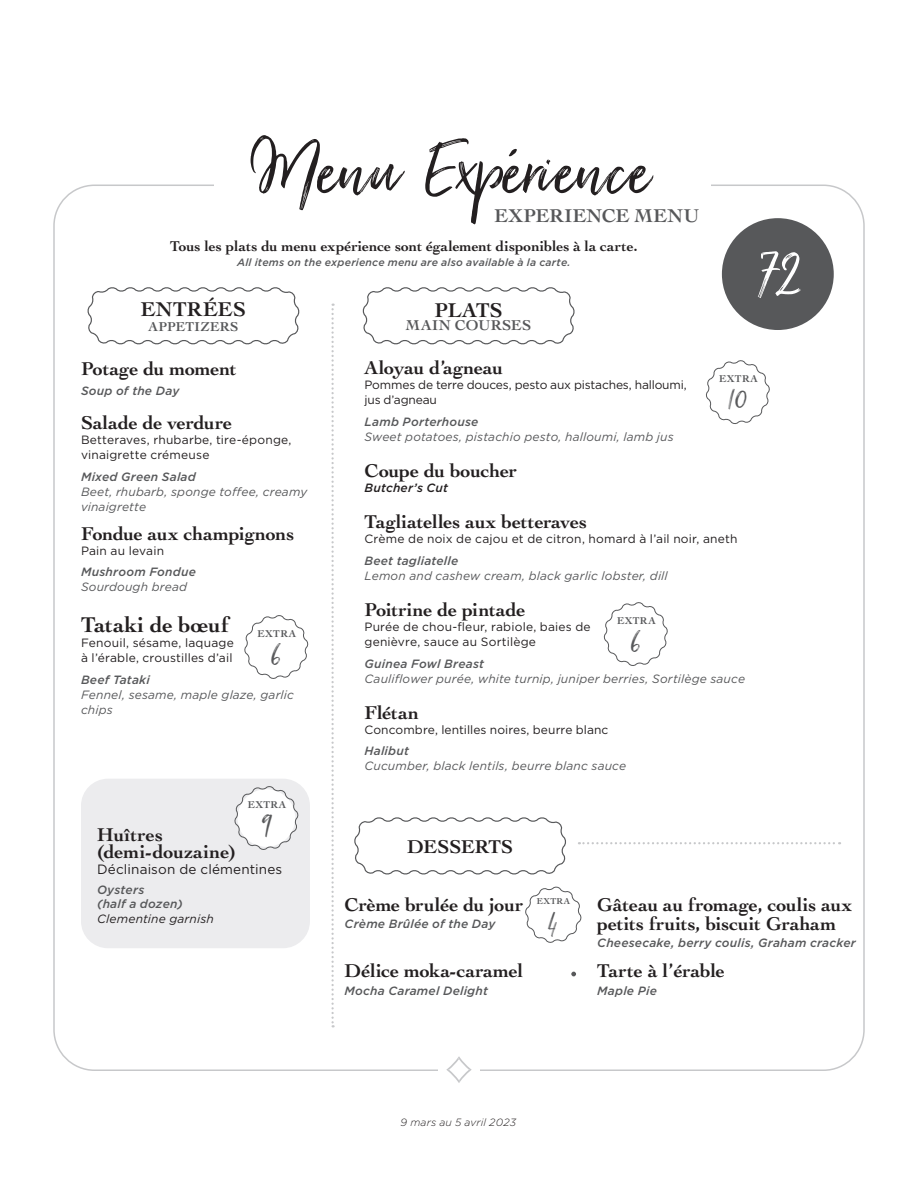
<style>
.page{position:relative;width:918px;height:1188px;background:#fff}
.page>*{position:absolute;margin:0;border:0;box-sizing:border-box;transform-origin:0 0}
.t1{font:91.5px "Just Lovely";color:#231f20}
.t2{font:85.8px "Just Lovely";color:#fff}
.t3{font:42.15px "Just Lovely";color:#57585a}
.t4{font:37.5px "Just Lovely";color:#57585a}
.t5{font:700 22.5px "Cochin";letter-spacing:.005em;color:#231f20}
.t6{font:700 21px "Cochin";letter-spacing:.01em;color:#231f20}
.t7{font:700 19.5px "Cochin";color:#231f20}
.t8{font:700 19.5px "Cochin";letter-spacing:.005em;color:#57585a}
.t9{font:700 15px "Cochin";color:#231f20}
.t10{font:700 15px "Cochin";letter-spacing:.03em;color:#57585a}
.t11{font:13.5px "Gotham";letter-spacing:.01em;color:#231f20}
.t12{font:700 13.5px "Cochin";letter-spacing:.025em;color:#57585a}
.t13{font:italic 12px/15px "Gotham";letter-spacing:.015em;color:#57585a}
.t14{font:12px/15px "Gotham";letter-spacing:.01em;color:#231f20}
.t15{font:italic 500 12px "Gotham";letter-spacing:.015em;color:#57585a}
.t16{font:12px/15px "Gotham";letter-spacing:-.015em;color:#231f20}
.t17{font:italic 12px "Gotham";letter-spacing:.01em;color:#231f20}
.t18{font:italic 500 12px "Gotham";letter-spacing:.015em;color:#231f20}
.t19{font:italic 500 10.5px "Gotham";letter-spacing:.02em;color:#57585a}
.t20{font:italic 300 10.5px "Gotham";letter-spacing:.015em;color:#231f20}
.t21{font:700 10.35px "Cochin";letter-spacing:.035em;color:#57585a}
.t22{font:700 9px "Cochin";letter-spacing:.04em;color:#57585a}
</style>
<div class="page">
<svg style="left:446px;top:1056px;width:26px;height:27px"></svg>
<div style="left:722px;top:218px;width:112px;height:112px;background:#57585a;border-radius:50%"></div>
<svg style="left:331px;top:304px;width:3px;height:723px"></svg>
<svg style="left:88px;top:287px;width:212px;height:58px"></svg>
<svg style="left:363px;top:287px;width:212px;height:58px"></svg>
<svg style="left:579px;top:842px;width:261px;height:2px"></svg>
<svg style="left:354px;top:817px;width:212px;height:58px"></svg>
<div style="left:81px;top:779px;width:229px;height:169px;background:#ececee;border-radius:27px"></div>
<svg style="left:706px;top:360px;width:64px;height:64px"></svg>
<svg style="left:604px;top:602px;width:64px;height:64px"></svg>
<svg style="left:234px;top:786px;width:64px;height:64px"></svg>
<svg style="left:244px;top:615px;width:64px;height:64px"></svg>
<svg style="left:571px;top:972px;width:5px;height:4px"></svg>
<svg style="left:525px;top:886px;width:57px;height:57px"></svg>
<p class="t1" style="left:251px;top:115px;width:400px">Menu Expérience</p>
<p class="t8" style="left:495px;top:204px;width:206px">EXPERIENCE MENU</p>
<p class="t9" style="left:170px;top:238px;width:469px">Tous les plats du menu expérience sont également disponibles à la carte.</p>
<p class="t19" style="left:237px;top:256px;width:335px">All items on the experience menu are also available à la carte.</p>
<p class="t6" style="left:141px;top:297px;width:107px">ENTRÉES</p>
<p class="t12" style="left:149px;top:318px;width:91px">APPETIZERS</p>
<p class="t6" style="left:435px;top:297px;width:70px">PLATS</p>
<p class="t10" style="left:406px;top:316px;width:127px">MAIN COURSES</p>
<p class="t2" style="left:756px;top:222px;width:45px">72</p>
<p class="t7" style="left:81px;top:357px;width:157px">Potage du moment</p>
<p class="t15" style="left:81px;top:383px;width:100px">Soup of the Day</p>
<p class="t7" style="left:81px;top:411px;width:153px">Salade de verdure</p>
<p class="t14" style="left:81px;top:432px;width:212px">Betteraves, rhubarbe, tire-éponge, vinaigrette crémeuse</p>
<p class="t15" style="left:81px;top:469px;width:116px">Mixed Green Salad</p>
<p class="t13" style="left:81px;top:484px;width:228px">Beet, rhubarb, sponge toffee, creamy vinaigrette</p>
<p class="t7" style="left:81px;top:522px;width:215px">Fondue aux champignons</p>
<p class="t14" style="left:81px;top:543px;width:85px">Pain au levain</p>
<p class="t15" style="left:81px;top:564px;width:116px">Mushroom Fondue</p>
<p class="t13" style="left:81px;top:579px;width:108px">Sourdough bread</p>
<p class="t5" style="left:81px;top:611px;width:150px">Tataki de bœuf</p>
<p class="t14" style="left:81px;top:635px;width:154px">Fenouil, sésame, laquage à l’érable, croustilles d’ail</p>
<p class="t15" style="left:81px;top:671px;width:70px">Beef Tataki</p>
<p class="t13" style="left:81px;top:687px;width:214px">Fennel, sesame, maple glaze, garlic chips</p>
<p class="t21" style="left:258px;top:628px;width:40px">EXTRA</p>
<p class="t3" style="left:271px;top:628px;width:11px">6</p>
<p class="t21" style="left:248px;top:799px;width:40px">EXTRA</p>
<p class="t3" style="left:261px;top:799px;width:12px">9</p>
<p class="t7" style="left:97px;top:823px;width:67px">Huîtres</p>
<p class="t7" style="left:97px;top:840px;width:140px">(demi-douzaine)</p>
<p class="t11" style="left:97px;top:861px;width:187px">Déclinaison de clémentines</p>
<p class="t15" style="left:97px;top:882px;width:49px">Oysters</p>
<p class="t15" style="left:97px;top:896px;width:87px">(half a dozen)</p>
<p class="t17" style="left:97px;top:911px;width:118px">Clementine garnish</p>
<p class="t7" style="left:364px;top:357px;width:140px">Aloyau d’agneau</p>
<p class="t16" style="left:364px;top:377px;width:324px">Pommes de terre douces, pesto aux pistaches, halloumi, jus d’agneau</p>
<p class="t15" style="left:364px;top:414px;width:115px">Lamb Porterhouse</p>
<p class="t13" style="left:364px;top:429px;width:311px">Sweet potatoes, pistachio pesto, halloumi, lamb jus</p>
<p class="t7" style="left:364px;top:459px;width:154px">Coupe du boucher</p>
<p class="t18" style="left:364px;top:480px;width:85px">Butcher’s Cut</p>
<p class="t7" style="left:364px;top:510px;width:224px">Tagliatelles aux betteraves</p>
<p class="t14" style="left:364px;top:531px;width:374px">Crème de noix de cajou et de citron, homard à l’ail noir, aneth</p>
<p class="t15" style="left:364px;top:553px;width:95px">Beet tagliatelle</p>
<p class="t13" style="left:364px;top:568px;width:305px">Lemon and cashew cream, black garlic lobster, dill</p>
<p class="t7" style="left:364px;top:598px;width:163px">Poitrine de pintade</p>
<p class="t14" style="left:364px;top:619px;width:228px">Purée de chou-fleur, rabiole, baies de genièvre, sauce au Sortilège</p>
<p class="t15" style="left:364px;top:656px;width:121px">Guinea Fowl Breast</p>
<p class="t13" style="left:364px;top:671px;width:382px">Cauliflower purée, white turnip, juniper berries, Sortilège sauce</p>
<p class="t7" style="left:364px;top:701px;width:56px">Flétan</p>
<p class="t14" style="left:364px;top:722px;width:246px">Concombre, lentilles noires, beurre blanc</p>
<p class="t15" style="left:364px;top:743px;width:46px">Halibut</p>
<p class="t13" style="left:364px;top:758px;width:263px">Cucumber, black lentils, beurre blanc sauce</p>
<p class="t21" style="left:719px;top:373px;width:40px">EXTRA</p>
<p class="t3" style="left:728px;top:374px;width:20px">10</p>
<p class="t21" style="left:617px;top:615px;width:40px">EXTRA</p>
<p class="t3" style="left:630px;top:616px;width:11px">6</p>
<p class="t7" style="left:407px;top:835px;width:108px">DESSERTS</p>
<p class="t7" style="left:345px;top:893px;width:180px">Crème brulée du jour</p>
<p class="t15" style="left:345px;top:916px;width:152px">Crème Brûlée of the Day</p>
<p class="t7" style="left:345px;top:959px;width:180px">Délice moka-caramel</p>
<p class="t15" style="left:345px;top:983px;width:145px">Mocha Caramel Delight</p>
<p class="t22" style="left:537px;top:896px;width:35px">EXTRA</p>
<p class="t4" style="left:547px;top:899px;width:11px">4</p>
<p class="t7" style="left:597px;top:893px;width:257px">Gâteau au fromage, coulis aux</p>
<p class="t7" style="left:597px;top:912px;width:240px">petits fruits, biscuit Graham</p>
<p class="t15" style="left:597px;top:935px;width:260px">Cheesecake, berry coulis, Graham cracker</p>
<p class="t7" style="left:597px;top:959px;width:129px">Tarte à l’érable</p>
<p class="t15" style="left:597px;top:983px;width:61px">Maple Pie</p>
<p class="t20" style="left:400px;top:1115px;width:117px">9 mars au 5 avril 2023</p>
</div>
